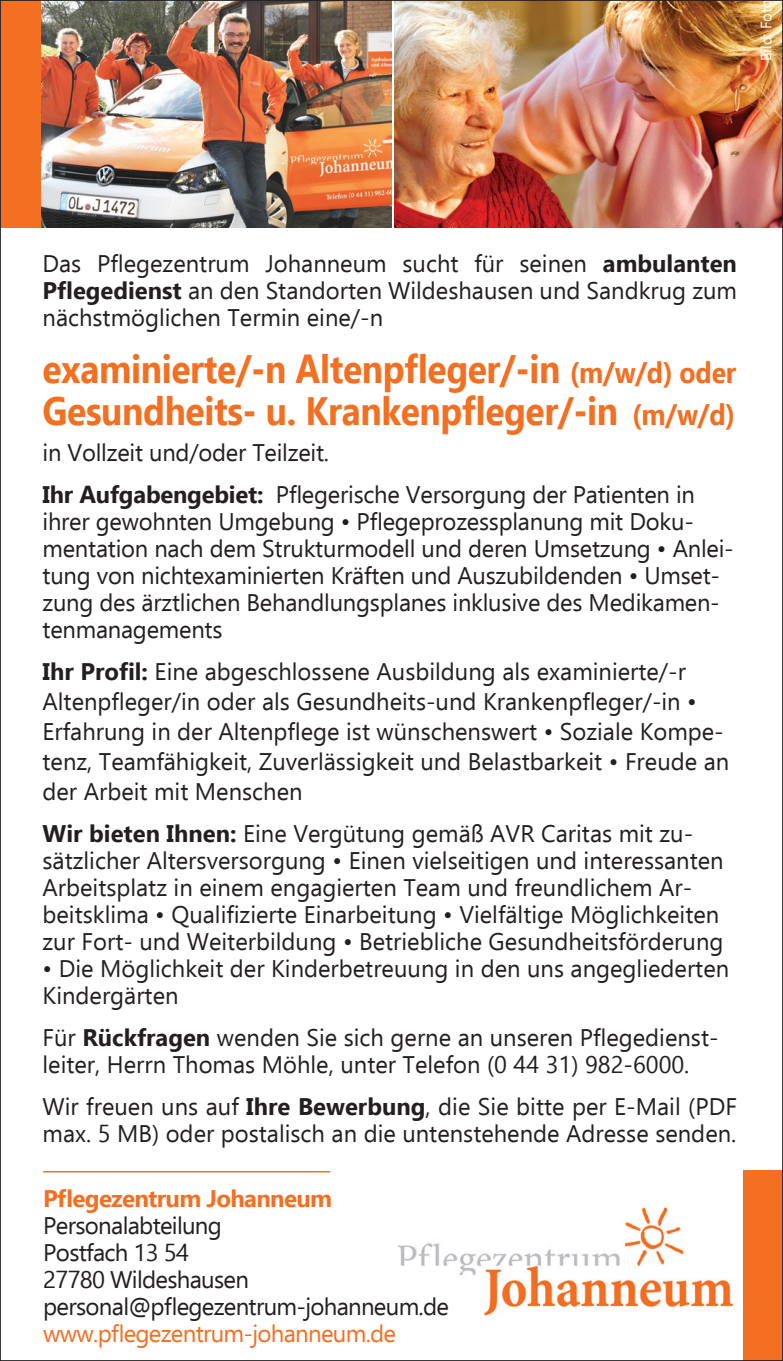
<style>
.page{position:relative;width:783px;height:1361px;background:#fff}
.page>*{position:absolute;margin:0;border:0;box-sizing:border-box;transform-origin:0 0}
.t1{font:700 39.6px/42px "Ebrima";letter-spacing:-.01em;color:#f36f21;scale:.89 1}
.t2{font:24px/27px "Ebrima";color:#231f20}
.t3{font:24px/27px "Ebrima";letter-spacing:-.03em;color:#231f20}
.t4{font:24px "Ebrima";letter-spacing:-.03em;color:#f36f21}
.t5{font:700 24px "Ebrima";letter-spacing:-.03em;color:#f36f21}
.t6{font:15px "Ebrima";color:#fff}
.s1{font-weight:700}
.s2{font-size:29.7px}
</style>
<div class="page">
<img style="left:395px;top:2px;width:385px;height:226px">
<img style="left:397px;top:1207px;width:335px;height:109px">
<div style="left:743px;top:1171px;width:39px;height:190px;background:#f36f21"></div>
<img style="left:40px;top:2px;width:351px;height:226px">
<div style="left:0;top:0;width:40px;height:228px;background:#f36f21"></div>
<hr style="left:43px;top:1171px;width:287px;height:1px;background:#f36f21">
<p class="t6" style="left:755px;top:61px;width:64px;rotate:-90deg">Bild: Foto</p>
<p class="t2" style="left:43px;top:249px;width:695px;text-align:justify">Das Pflegezentrum Johanneum sucht für seinen <span class="s1">ambulanten Pflegedienst</span> an den Standorten Wildeshausen und Sandkrug zum nächstmöglichen Termin eine/-n</p>
<h1 class="t1" style="left:43px;top:345px;width:780px">examinierte/-n Altenpfleger/-in <span class="s2">(m/w/d) oder<br></span>Gesundheits- u. Krankenpfleger/-in <span class="s2">(m/w/d)</span></h1>
<p class="t2" style="left:43px;top:430px;width:653px;line-height:42px">in Vollzeit und/oder Teilzeit.<br><span class="s1">Ihr Aufgabengebiet:</span> Pflegerische Versorgung der Patienten in</p>
<p class="t2" style="left:43px;top:507px;width:692px">ihrer gewohnten Umgebung • Pflegeprozessplanung mit Doku&shy;mentation nach dem Strukturmodell und deren Umsetzung • Anlei&shy;tung von nichtexaminierten Kräften und Auszubildenden • Umset&shy;zung des ärztlichen Behandlungsplanes inklusive des Medikamen&shy;tenmanagements</p>
<p class="t2" style="left:43px;top:655px;width:688px;line-height:30px"><span class="s1">Ihr Profil:</span> Eine abgeschlossene Ausbildung als examinierte/-r Altenpfleger/in oder als Gesundheits-und Krankenpfleger/-in • Erfahrung in der Altenpflege ist wünschenswert • Soziale Kompe&shy;tenz, Teamfähigkeit, Zuverlässigkeit und Belastbarkeit • Freude an der Arbeit mit Menschen</p>
<p class="t2" style="left:43px;top:819px;width:682px"><span class="s1">Wir bieten Ihnen:</span> Eine Vergütung gemäß AVR Caritas mit zu&shy;sätzlicher Altersversorgung • Einen vielseitigen und interessanten Arbeitsplatz in einem engagierten Team und freundlichem Ar&shy;beitsklima • Qualifizierte Einarbeitung • Vielfältige Möglichkeiten zur Fort- und Weiterbildung • Betriebliche Gesundheitsförderung</p>
<p class="t2" style="left:43px;top:954px;width:688px">• Die Möglichkeit der Kinderbetreuung in den uns angegliederten<br>Kindergärten</p>
<p class="t2" style="left:43px;top:1023px;width:677px">Für <span class="s1">Rückfragen</span> wenden Sie sich gerne an unseren Pflegedienst&shy;leiter, Herrn Thomas Möhle, unter Telefon (0 44 31) 982-6000.</p>
<p class="t2" style="left:43px;top:1092px;width:695px">Wir freuen uns auf <span class="s1">Ihre Bewerbung</span>, die Sie bitte per E-Mail (PDF max. 5 MB) oder postalisch an die untenstehende Adresse senden.</p>
<p class="t5" style="left:43px;top:1179px;width:290px">Pflegezentrum Johanneum</p>
<p class="t3" style="left:43px;top:1210px;width:407px">Personalabteilung<br>Postfach 13 54<br>27780 Wildeshausen personal@pflegezentrum-johanneum.de</p>
<p class="t4" style="left:43px;top:1315px;width:354px">www.pflegezentrum-johanneum.de</p>
</div>
